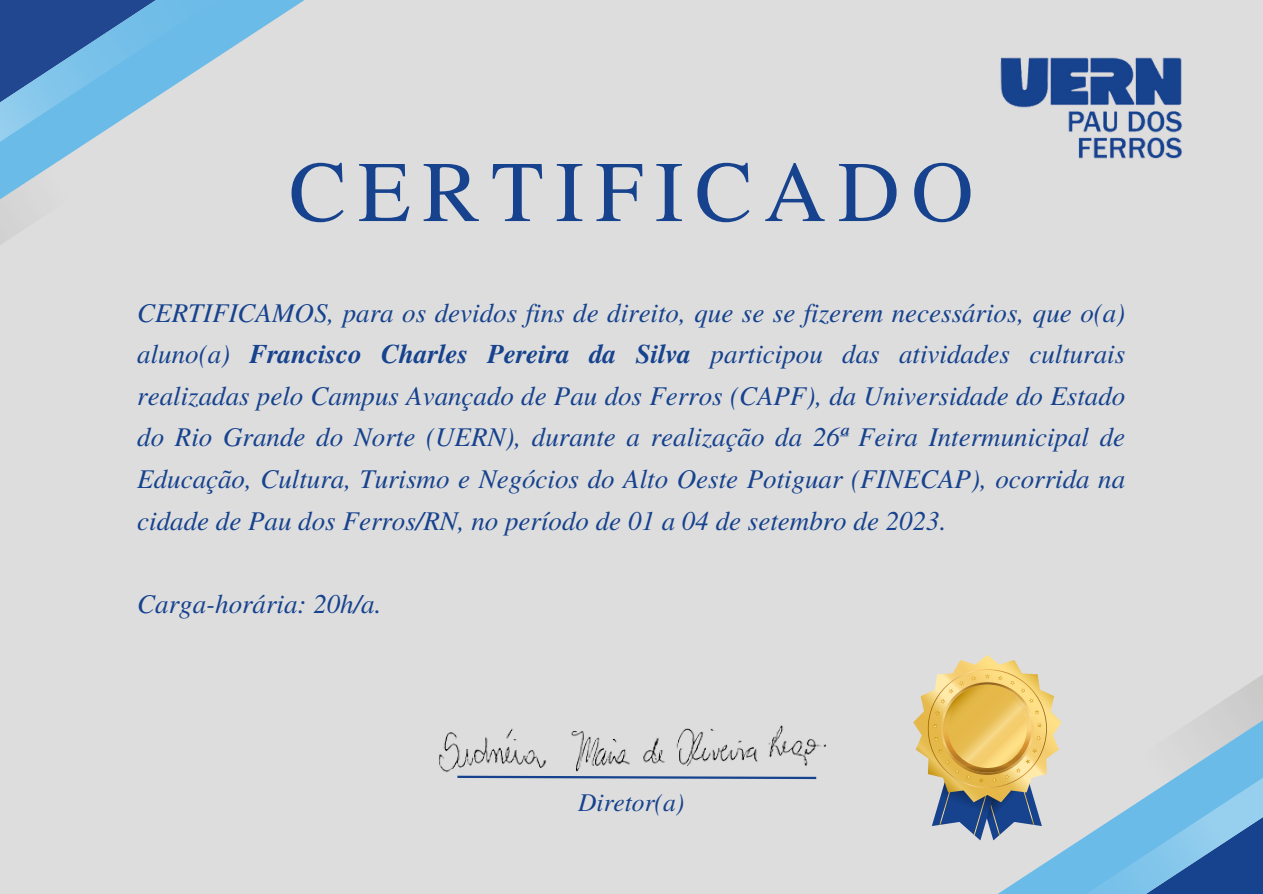
<style>
.page{position:relative;width:1263px;height:894px;background:#fff}
.page>*{position:absolute;margin:0;border:0;box-sizing:border-box;transform-origin:0 0}
.t1{font:86.1px "Te X Gyre Termes";letter-spacing:.135em;color:#16428e}
.t2{font:italic 27px/41.5px "Te X Gyre Termes";color:#16428e;text-align:justify}
.t3{font:italic 25.5px "Te X Gyre Termes";color:#16428e}
.s1{font-weight:700}
</style>
<div class="page">
<div style="left:0;top:0;width:1263px;height:893px;background:#ddd"></div>
<svg style="left:0;top:0;width:305px;height:245px"></svg>
<svg style="left:0;top:0;width:231px;height:224px"></svg>
<svg style="left:0;top:0;width:171px;height:185px"></svg>
<svg style="left:486px;top:778px;width:331px;height:2px"></svg>
<svg style="left:913px;top:655px;width:350px;height:238px"></svg>
<img style="left:1000px;top:57px;width:182px;height:102px">
<img style="left:439px;top:725px;width:387px;height:53px">
<p class="t1" style="left:289px;top:130px;width:686px">CERTIFICADO</p>
<p class="t2" style="left:137px;top:290px;width:989px">CERTIFICAMOS, para os devidos fins de direito, que se se fizerem necessários, que o(a) aluno(a) <span class="s1">Francisco Charles Pereira da Silva</span> participou das atividades culturais realizadas pelo Campus Avançado de Pau dos Ferros (CAPF), da Universidade do Estado do Rio Grande do Norte (UERN), durante a realização da 26ª Feira Intermunicipal de Educação, Cultura, Turismo e Negócios do Alto Oeste Potiguar (FINECAP), ocorrida na cidade de Pau dos Ferros/RN, no período de 01 a 04 de setembro de 2023.</p>
<p class="t2" style="left:137px;top:581px;width:246px">Carga-horária: 20h/a.</p>
<p class="t3" style="left:578px;top:783px;width:108px">Diretor(a)</p>
</div>
